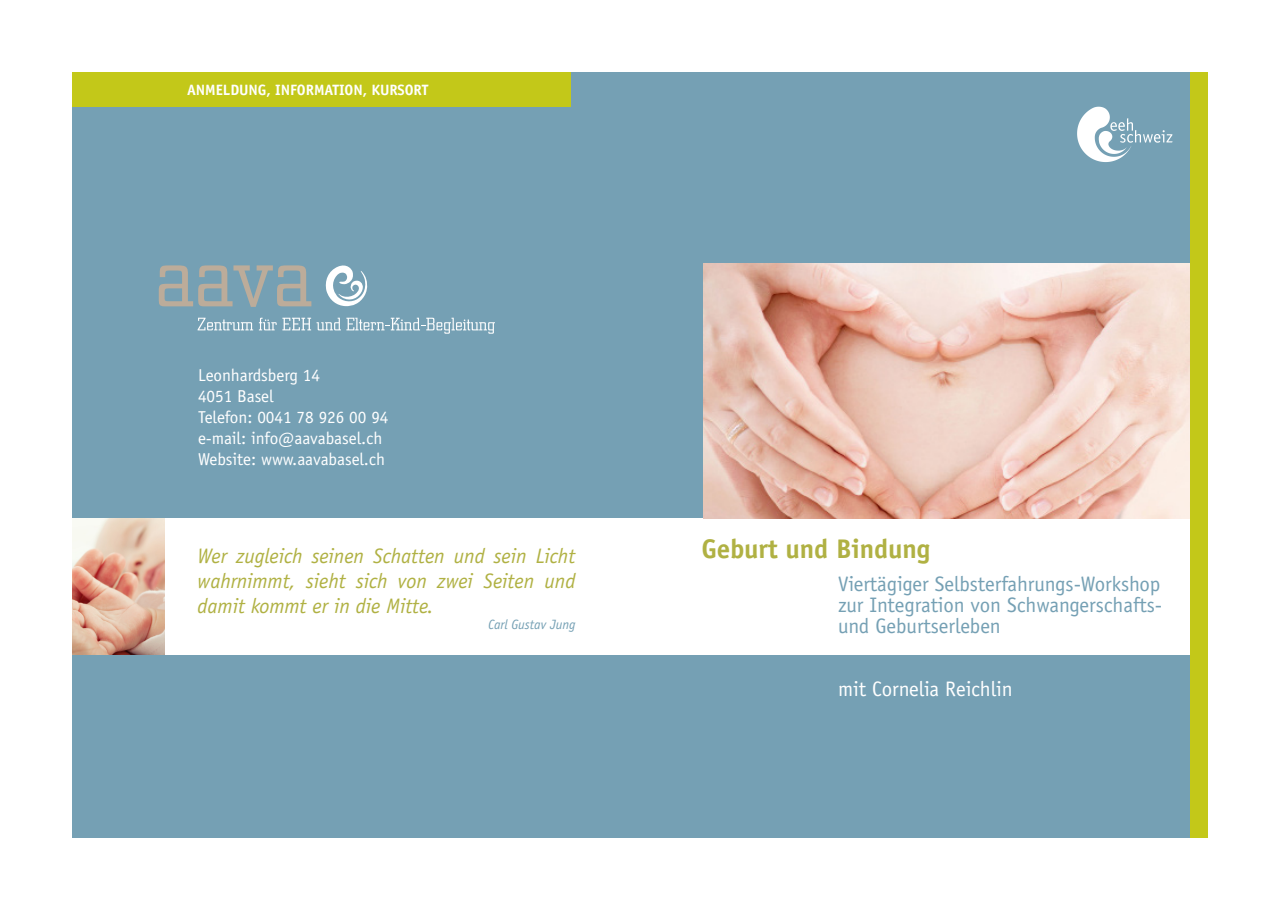
<style>
.page{position:relative;width:1280px;height:910px;background:#fff}
.page>*{position:absolute;margin:0;border:0;box-sizing:border-box;transform-origin:0 0}
.t1{font:700 27px "Officina Sans";letter-spacing:-.005em;color:#b0b143}
.t2{font:italic 21px/25.2px "Officina Sans";letter-spacing:-.005em;color:#b0b143;text-align:justify}
.t3{font:21px "Officina Sans";letter-spacing:-.005em;color:#75a0b4}
.t4{font:21px "Officina Sans";letter-spacing:-.005em;color:#fff}
.t5{font:17.25px "Officina Sans";letter-spacing:-.005em;color:#fff}
.t6{font:700 15px "Officina Sans";letter-spacing:-.005em;color:#fff}
.t7{font:italic 13.5px "Officina Sans";letter-spacing:-.005em;color:#75a0b4}
</style>
<div class="page">
<div style="left:72px;top:72px;width:1136px;height:766px;background:#75a0b4"></div>
<div style="left:72px;top:519px;width:1127px;height:136px;background:#fff"></div>
<div style="left:72px;top:72px;width:499px;height:34px;background:#c3c819"></div>
<img style="left:72px;top:519px;width:92px;height:136px">
<img style="left:704px;top:264px;width:487px;height:255px">
<div style="left:1191px;top:72px;width:17px;height:766px;background:#c3c819"></div>
<svg style="left:1077px;top:107px;width:95px;height:55px"></svg>
<svg style="left:159px;top:265px;width:152px;height:42px"></svg>
<svg style="left:198px;top:318px;width:55px;height:12px"></svg>
<svg style="left:259px;top:318px;width:52px;height:12px"></svg>
<svg style="left:317px;top:318px;width:178px;height:16px"></svg>
<svg style="left:325px;top:265px;width:43px;height:41px"></svg>
<p class="t6" style="left:187px;top:80px;width:243px">ANMELDUNG, INFORMATION, KURSORT</p>
<p class="t5" style="left:198px;top:365px;width:124px">Leonhardsberg 14</p>
<p class="t5" style="left:198px;top:386px;width:77px">4051 Basel</p>
<p class="t5" style="left:198px;top:407px;width:192px">Telefon: 0041 78 926 00 94</p>
<p class="t5" style="left:198px;top:428px;width:186px">e-mail: info@aavabasel.ch</p>
<p class="t5" style="left:198px;top:449px;width:189px">Website: www.aavabasel.ch</p>
<p class="t2" style="left:198px;top:543px;width:379px">Wer zugleich seinen Schatten und sein Licht wahrnimmt, sieht sich von zwei Seiten und damit kommt er in die Mitte.</p>
<p class="t7" style="left:488px;top:617px;width:89px">Carl Gustav Jung</p>
<p class="t1" style="left:701px;top:531px;width:230px">Geburt und Bindung</p>
<p class="t3" style="left:838px;top:571px;width:324px">Viertägiger Selbsterfahrungs-Workshop</p>
<p class="t3" style="left:838px;top:592px;width:326px">zur Integration von Schwangerschafts-</p>
<p class="t3" style="left:838px;top:613px;width:164px">und Geburtserleben</p>
<p class="t4" style="left:838px;top:676px;width:176px">mit Cornelia Reichlin</p>
</div>
